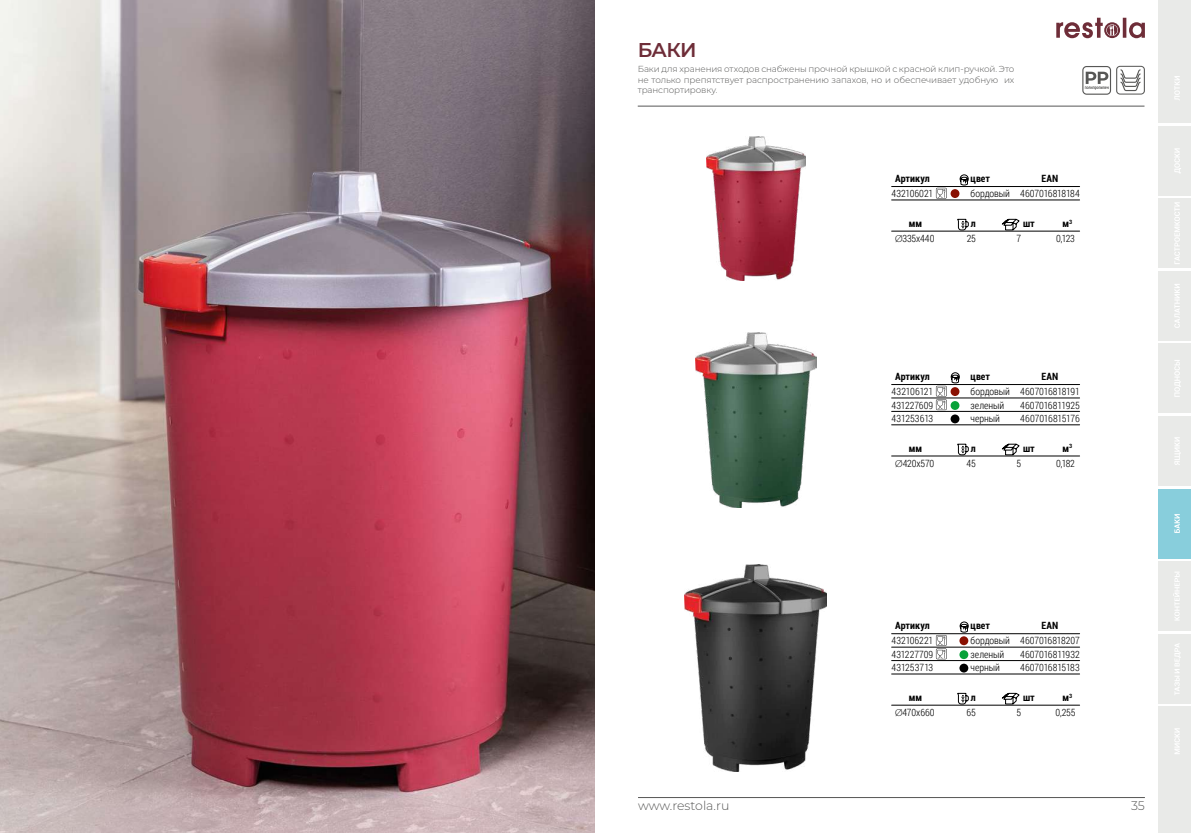
<style>
.page{position:relative;width:1191px;height:833px;background:#fff}
.page>*{position:absolute;margin:0;border:0;box-sizing:border-box;transform-origin:0 0}
.t1{font:600 20px "Montserrat";color:#6e2d38}
.t2{font:300 12.5px "Montserrat";color:#575756}
.t3{font:300 10px "Roboto Condensed";letter-spacing:-.01em;color:#000}
.t4{font:700 condensed 10px "Roboto";letter-spacing:.005em;color:#000}
.t5{font:300 8.75px/10.5px "Montserrat";letter-spacing:-.01em;color:#575756;text-align:justify}
.s1{font-family:"Myriad Pro";font-stretch:semi-expanded}
</style>
<div class="page">
<svg style="left:1056px;top:18px;width:88px;height:20px"></svg>
<hr style="left:638px;top:797px;width:506px;height:1px;background:#575756">
<img style="left:0;top:0;width:595px;height:833px">
<svg style="left:959px;top:621px;width:9px;height:12px"></svg>
<svg style="left:959px;top:174px;width:9px;height:12px"></svg>
<div style="left:1158px;top:706px;width:33px;height:127px;background:#e9eae8"></div>
<div style="left:1158px;top:634px;width:33px;height:69px;background:#e9eae8"></div>
<div style="left:1158px;top:561px;width:33px;height:70px;background:#e9eae8"></div>
<div style="left:1158px;top:488px;width:33px;height:70px;background:#88cedc"></div>
<div style="left:1158px;top:416px;width:33px;height:70px;background:#e9eae8"></div>
<div style="left:1158px;top:343px;width:33px;height:70px;background:#e9eae8"></div>
<div style="left:1158px;top:271px;width:33px;height:70px;background:#e9eae8"></div>
<div style="left:1158px;top:198px;width:33px;height:70px;background:#e9eae8"></div>
<div style="left:1158px;top:126px;width:33px;height:69px;background:#e9eae8"></div>
<div style="left:1158px;top:0;width:33px;height:123px;background:#e9eae8"></div>
<svg style="left:1174px;top:728px;width:5px;height:26px"></svg>
<svg style="left:1174px;top:643px;width:6px;height:52px"></svg>
<svg style="left:1173px;top:572px;width:6px;height:48px"></svg>
<svg style="left:1174px;top:514px;width:5px;height:19px"></svg>
<svg style="left:1174px;top:437px;width:7px;height:28px"></svg>
<svg style="left:1174px;top:360px;width:7px;height:37px"></svg>
<svg style="left:1174px;top:284px;width:5px;height:44px"></svg>
<svg style="left:1174px;top:202px;width:5px;height:62px"></svg>
<svg style="left:1174px;top:148px;width:7px;height:25px"></svg>
<svg style="left:1174px;top:76px;width:5px;height:24px"></svg>
<svg style="left:956px;top:219px;width:13px;height:12px"></svg>
<svg style="left:957px;top:443px;width:12px;height:12px"></svg>
<svg style="left:957px;top:692px;width:12px;height:12px"></svg>
<div style="left:950px;top:189px;width:9px;height:9px;background:#891002;border-radius:50%"></div>
<div style="left:959px;top:636px;width:9px;height:9px;background:#891002;border-radius:50%"></div>
<div style="left:959px;top:650px;width:9px;height:9px;background:#08a239;border-radius:50%"></div>
<div style="left:950px;top:414px;width:9px;height:9px;background:#000;border-radius:50%"></div>
<div style="left:959px;top:663px;width:9px;height:9px;background:#000;border-radius:50%"></div>
<hr style="left:891px;top:186px;width:188px;height:1px;background:#000">
<hr style="left:891px;top:384px;width:188px;height:1px;background:#000">
<hr style="left:891px;top:633px;width:188px;height:1px;background:#000">
<hr style="left:891px;top:231px;width:188px;height:1px;background:#000">
<hr style="left:891px;top:456px;width:188px;height:1px;background:#000">
<hr style="left:891px;top:705px;width:188px;height:1px;background:#000">
<hr style="left:891px;top:200px;width:188px;height:1px;background:#000">
<hr style="left:891px;top:398px;width:188px;height:1px;background:#000">
<hr style="left:891px;top:647px;width:188px;height:1px;background:#000">
<hr style="left:891px;top:411px;width:188px;height:1px;background:#000">
<hr style="left:891px;top:660px;width:188px;height:1px;background:#000">
<hr style="left:891px;top:424px;width:188px;height:1px;background:#000">
<hr style="left:891px;top:674px;width:188px;height:1px;background:#000">
<svg style="left:1001px;top:218px;width:19px;height:13px"></svg>
<svg style="left:1002px;top:443px;width:18px;height:12px"></svg>
<svg style="left:1001px;top:692px;width:19px;height:12px"></svg>
<img style="left:706px;top:136px;width:99px;height:145px">
<img style="left:695px;top:332px;width:121px;height:175px">
<img style="left:684px;top:565px;width:142px;height:206px">
<hr style="left:638px;top:106px;width:506px;height:1px;background:#575756">
<svg style="left:936px;top:372px;width:23px;height:38px"></svg>
<svg style="left:936px;top:635px;width:11px;height:24px"></svg>
<svg style="left:936px;top:188px;width:11px;height:11px"></svg>
<svg style="left:1082px;top:66px;width:62px;height:29px"></svg>
<h1 class="t1" style="left:638px;top:36px;width:60px">БАКИ</h1>
<p class="t5" style="left:638px;top:64px;width:378px">Баки для хранения отходов снабжены прочной крышкой с красной клип-ручкой. Это не только препятствует распространению запахов, но и обеспечивает удобную их транспортировку.</p>
<p class="t4" style="left:895px;top:172px;width:36px">Артикул</p>
<p class="t4" style="left:970px;top:172px;width:21px">цвет</p>
<p class="t4" style="left:1041px;top:172px;width:18px">EAN</p>
<p class="t3" style="left:891px;top:187px;width:43px">432106021</p>
<p class="t3" style="left:970px;top:187px;width:41px">бордовый</p>
<p class="t3" style="left:1020px;top:187px;width:61px">4607016818184</p>
<p class="t4" style="left:909px;top:216px;width:15px">мм</p>
<p class="t4" style="left:970px;top:216px;width:6px">л</p>
<p class="t4" style="left:1023px;top:216px;width:13px">шт</p>
<p class="t4" style="left:1062px;top:216px;width:11px">м<sup>3</sup></p>
<p class="t3" style="left:895px;top:231px;width:41px"><span class="s1">Ø</span>335х440</p>
<p class="t3" style="left:966px;top:231px;width:11px">25</p>
<p class="t3" style="left:1016px;top:231px;width:6px">7</p>
<p class="t3" style="left:1056px;top:231px;width:20px">0,123</p>
<p class="t4" style="left:895px;top:370px;width:36px">Артикул</p>
<p class="t4" style="left:970px;top:370px;width:21px">цвет</p>
<p class="t4" style="left:1041px;top:370px;width:18px">EAN</p>
<p class="t3" style="left:891px;top:385px;width:43px">432106121</p>
<p class="t3" style="left:970px;top:385px;width:41px">бордовый</p>
<p class="t3" style="left:1020px;top:385px;width:61px">4607016818191</p>
<p class="t3" style="left:891px;top:398px;width:43px">431227609</p>
<p class="t3" style="left:970px;top:398px;width:35px">зеленый</p>
<p class="t3" style="left:1020px;top:398px;width:61px">4607016811925</p>
<p class="t3" style="left:891px;top:411px;width:43px">431253613</p>
<p class="t3" style="left:970px;top:411px;width:31px">черный</p>
<p class="t3" style="left:1020px;top:411px;width:61px">4607016815176</p>
<p class="t4" style="left:909px;top:441px;width:15px">мм</p>
<p class="t4" style="left:970px;top:441px;width:6px">л</p>
<p class="t4" style="left:1023px;top:441px;width:13px">шт</p>
<p class="t4" style="left:1062px;top:441px;width:11px">м<sup>3</sup></p>
<p class="t3" style="left:895px;top:456px;width:41px"><span class="s1">Ø</span>420х570</p>
<p class="t3" style="left:966px;top:456px;width:11px">45</p>
<p class="t3" style="left:1016px;top:456px;width:6px">5</p>
<p class="t3" style="left:1056px;top:456px;width:20px">0,182</p>
<p class="t4" style="left:895px;top:619px;width:36px">Артикул</p>
<p class="t4" style="left:970px;top:619px;width:21px">цвет</p>
<p class="t4" style="left:1041px;top:619px;width:18px">EAN</p>
<p class="t3" style="left:891px;top:634px;width:43px">432106221</p>
<p class="t3" style="left:970px;top:634px;width:41px">бордовый</p>
<p class="t3" style="left:1020px;top:634px;width:61px">4607016818207</p>
<p class="t3" style="left:891px;top:647px;width:43px">431227709</p>
<p class="t3" style="left:970px;top:647px;width:35px">зеленый</p>
<p class="t3" style="left:1020px;top:647px;width:61px">4607016811932</p>
<p class="t3" style="left:891px;top:660px;width:43px">431253713</p>
<p class="t3" style="left:970px;top:660px;width:31px">черный</p>
<p class="t3" style="left:1020px;top:660px;width:61px">4607016815183</p>
<p class="t4" style="left:909px;top:690px;width:15px">мм</p>
<p class="t4" style="left:970px;top:690px;width:6px">л</p>
<p class="t4" style="left:1023px;top:690px;width:13px">шт</p>
<p class="t4" style="left:1062px;top:690px;width:11px">м<sup>3</sup></p>
<p class="t3" style="left:895px;top:705px;width:41px"><span class="s1">Ø</span>470х660</p>
<p class="t3" style="left:966px;top:705px;width:11px">65</p>
<p class="t3" style="left:1016px;top:705px;width:6px">5</p>
<p class="t3" style="left:1055px;top:705px;width:21px">0,255</p>
<p class="t2" style="left:638px;top:797px;width:93px">www.restola.ru</p>
<p class="t2" style="left:1131px;top:797px;width:15px">35</p>
</div>
